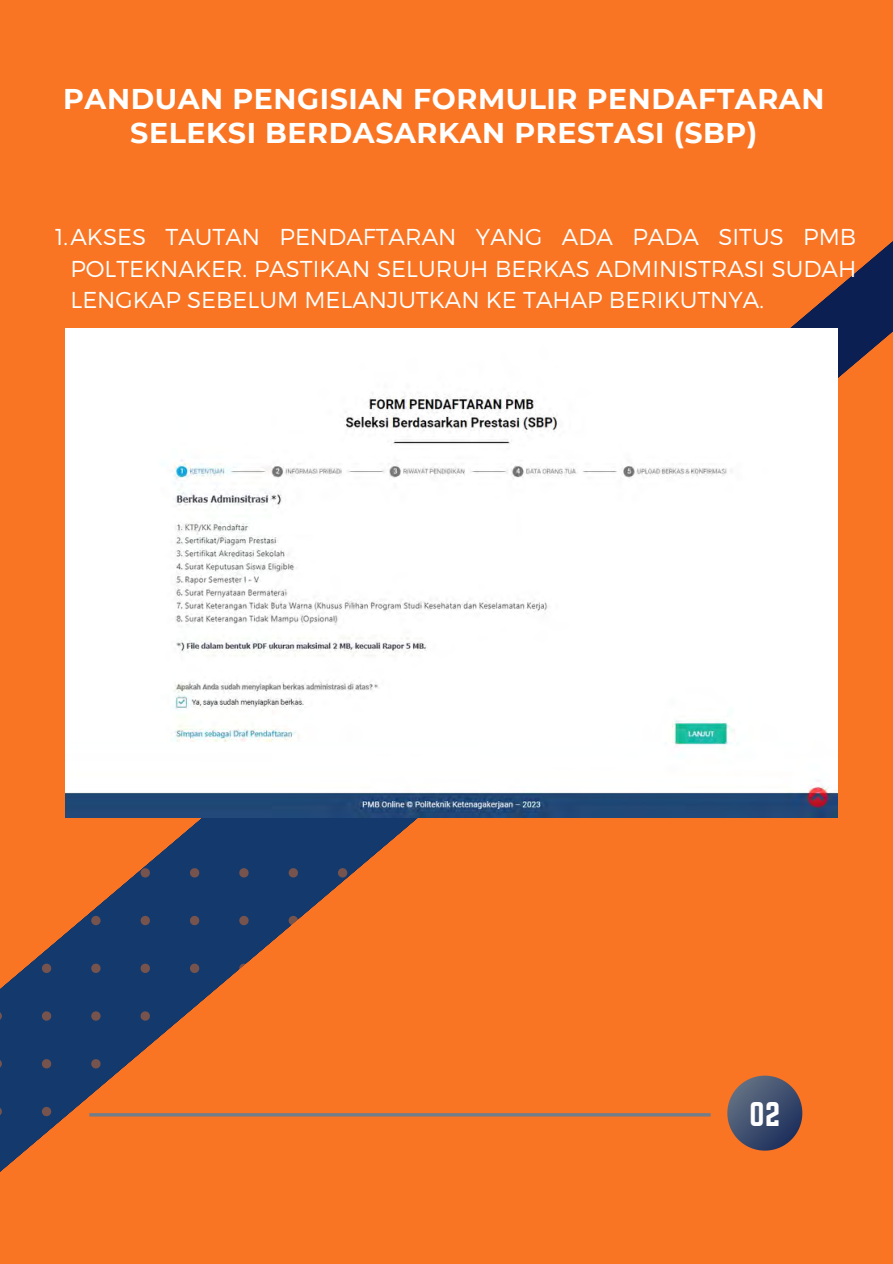
<style>
.page{position:relative;width:893px;height:1264px;background:#fff}
.page>*{position:absolute;margin:0;border:0;box-sizing:border-box;transform-origin:0 0}
.t1{font:30px "Norwester";color:#fff}
.t2{font:700 28.5px/33.8px "Montserrat";letter-spacing:.02em;color:#fff;text-align:center}
.t3{font:300 22.95px/31.5px "Montserrat";color:#fff;text-align:justify}
</style>
<div class="page">
<div style="left:0;top:0;width:892px;height:1263px;background:#fa7523"></div>
<svg style="left:633px;top:242px;width:259px;height:308px"></svg>
<svg style="left:0;top:817px;width:476px;height:355px"></svg>
<svg style="left:0;top:868px;width:446px;height:248px"></svg>
<hr style="left:89px;top:1113px;width:621px;height:3px;background:#717d8a">
<svg style="left:727px;top:1075px;width:75px;height:75px"></svg>
<img style="left:65px;top:329px;width:772px;height:488px">
<h1 class="t2" style="left:63px;top:82px;width:762px">PANDUAN PENGISIAN FORMULIR PENDAFTARAN<br>SELEKSI BERDASARKAN PRESTASI (SBP)</h1>
<p class="t3" style="left:70px;top:220px;width:787px;text-indent:-15px">1.AKSES TAUTAN PENDAFTARAN YANG ADA PADA SITUS PMB POLTEKNAKER. PASTIKAN SELURUH BERKAS ADMINISTRASI SUDAH LENGKAP SEBELUM MELANJUTKAN KE TAHAP BERIKUTNYA.</p>
<p class="t1" style="left:749px;top:1095px;width:32px">02</p>
</div>
